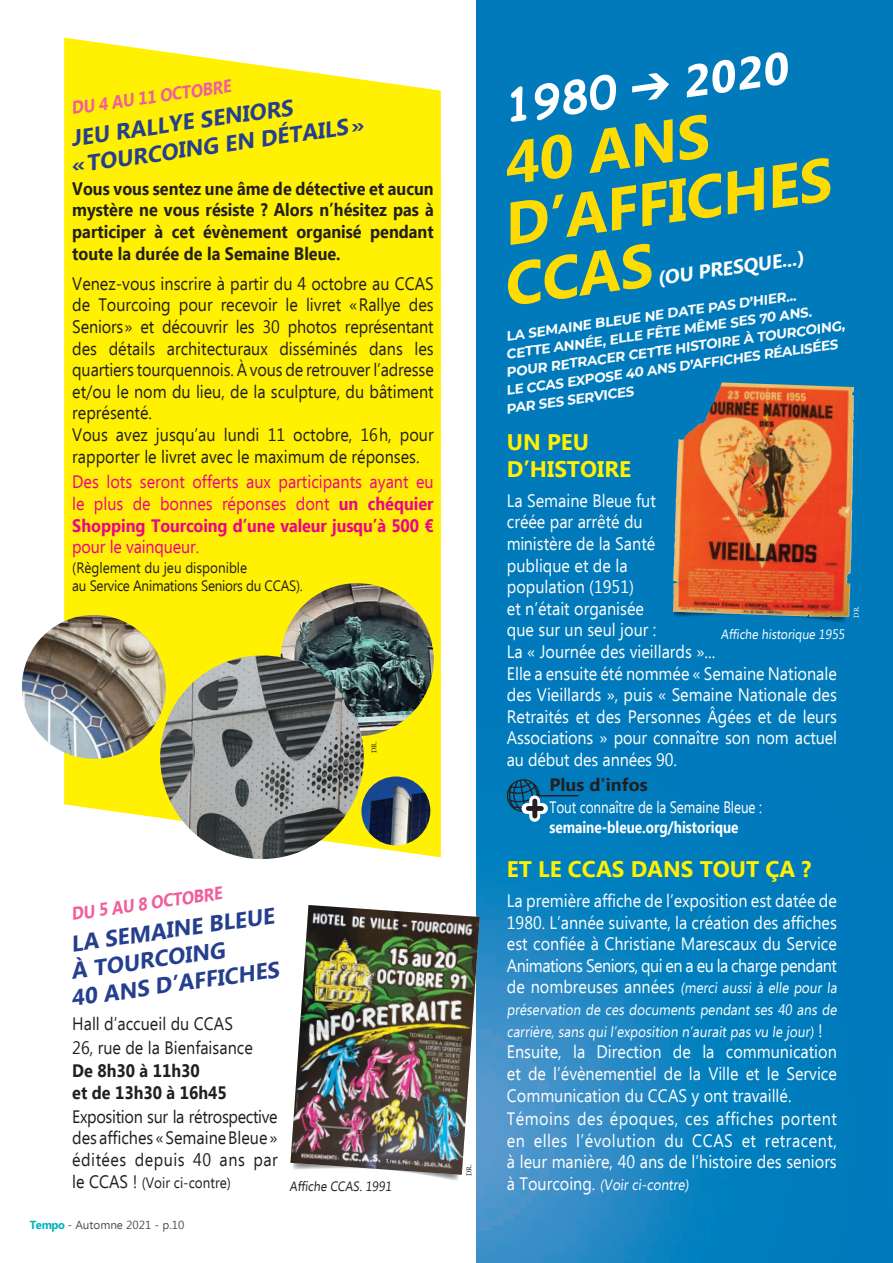
<style>
.page{position:relative;width:893px;height:1263px;background:#fff}
.page>*{position:absolute;margin:0;border:0;box-sizing:border-box;transform-origin:0 0}
.t1{font:700 60px/60px "Ebrima";color:#ffdc01}
.t2{font:700 44.85px "Comic Sans MS";color:#fff}
.t3{font:700 22.5px/27px "Ebrima";color:#253f8e}
.t4{font:700 22.5px/27px "Ebrima";color:#fff101}
.t5{font:700 19.5px "Ebrima";color:#fff}
.Dates{font:18px/21.6px "Ebrima";color:#fff;text-align:justify;scale:.9 1}
.Dates-2{font:18px/21.6px "Ebrima";color:#231f20;text-align:justify;scale:.9 1}
.Dates-3{font:700 18px/21.6px "Ebrima";color:#231f20;scale:.9 1}
.Dates-4{font:18px/21.6px "Ebrima";color:#ed028c;text-align:justify;scale:.9 1}
.Dates-5{font:700 18px "Ebrima";color:#f05e9c;scale:.9 1}
.Dates-6{font:700 18px "Ebrima";color:#231f20}
.Texte_breves{font:16.5px "Ebrima";letter-spacing:-.01em;color:#fff;scale:.82 1}
.Texte_breves-2{font:700 16.5px "Ebrima";color:#fff;scale:.82 1}
.Dates-7{font:15px/21.6px "Ebrima";color:#fff;text-align:justify;scale:.9 1}
.Dates-8{font:15px/18px "Ebrima";letter-spacing:-.02em;color:#231f20;scale:.9 1}
.Dates-9{font:15px "Ebrima";color:#231f20;scale:.9 1}
.Texte_Prog_Animation{font:700 13.5px "Montserrat";color:#fff}
.Dates-10{font:13.5px "Ebrima";color:#fff;scale:.9 1}
.Dates-11{font:13.5px "Ebrima";color:#231f20;scale:.9 1}
.t6{font:11.7px "Ebrima";color:#4e4f50}
.t7{font:7.5px "Minion Pro";color:#231f20}
.t8{font:7.5px "Minion Pro";color:#fff}
.s1{font-family:"Ebrima"}
.s2{font-weight:700}
.s3{font-size:18px}
.s4{font-weight:700;color:#00b3b8}
</style>
<div class="page">
<img style="left:476px;top:0;width:417px;height:1263px">
<svg style="left:64px;top:38px;width:377px;height:819px;background:#fef112"></svg>
<svg style="left:507px;top:779px;width:33px;height:33px"></svg>
<svg style="left:529px;top:801px;width:11px;height:15px"></svg>
<div style="left:527px;top:803px;width:15px;height:11px;background:#fff"></div>
<div style="left:532px;top:801px;width:5px;height:15px;background:#231f20"></div>
<div style="left:528px;top:806px;width:13px;height:5px;background:#231f20"></div>
<hr style="left:540px;top:795px;width:39px;height:1px;background:#231f20">
<img style="left:673px;top:448px;width:173px;height:176px">
<img style="left:694px;top:383px;width:27px;height:45px">
<img style="left:290px;top:905px;width:190px;height:270px">
<img style="left:281px;top:583px;width:153px;height:153px;border-radius:77px">
<img style="left:160px;top:655px;width:204px;height:204px;border-radius:102px">
<img style="left:22px;top:615px;width:144px;height:144px;border-radius:72px">
<img style="left:361px;top:776px;width:69px;height:69px;border-radius:34px">
<p class="t2" style="left:499px;top:74px;width:288px;rotate:-8deg">1980 ➔ <span class="s1">2020</span></p>
<p class="Dates-5" style="left:70px;top:95px;width:180px;rotate:-8deg">DU 4 AU 11 OCTOBRE</p>
<p class="t3" style="left:66px;top:126px;width:296px;rotate:-8deg">JEU RALLYE SENIORS «TOURCOING EN DÉTAILS»</p>
<p class="Dates-3" style="left:72px;top:179px;width:403px;text-align:justify">Vous vous sentez une âme de détective et aucun mystère ne vous résiste ? Alors n’hésitez pas à participer à cet évènement organisé pendant toute la durée de la Semaine Bleue.</p>
<p class="Dates-2" style="left:72px;top:274px;width:403px">Venez-vous inscrire à partir du 4 octobre au CCAS de Tourcoing pour recevoir le livret «Rallye des Seniors» et découvrir les 30 photos représentant des détails architecturaux disséminés dans les quartiers tourquennois. À vous de retrouver l’adresse et/ou le nom du lieu, de la sculpture, du bâtiment représenté.</p>
<p class="Dates-2" style="left:72px;top:425px;width:403px">Vous avez jusqu’au lundi 11 octobre, 16h, pour rapporter le livret avec le maximum de réponses.</p>
<p class="Dates-4" style="left:72px;top:472px;width:403px">Des lots seront offerts aux participants ayant eu le plus de bonnes réponses dont <span class="s2">un chéquier Shopping Tourcoing d’une valeur jusqu’à 500 € </span>pour le vainqueur.</p>
<p class="Dates-8" style="left:72px;top:560px;width:258px">(Règlement du jeu disponible<br>au Service Animations Seniors du CCAS).</p>
<p class="t1" style="left:482px;top:140px;width:340px;rotate:-8deg">40 ANS<br>D’AFFICHES<br>CCAS</p>
<p class="t5" style="left:655px;top:264px;width:149px;rotate:-8deg">(OU PRESQUE...)</p>
<p class="Texte_Prog_Animation" style="left:505px;top:326px;width:294px;rotate:-8deg">LA SEMAINE BLEUE NE DATE PAS D’HIER...</p>
<p class="Texte_Prog_Animation" style="left:505px;top:345px;width:310px;rotate:-8deg">CETTE ANNÉE, ELLE FÊTE MÊME SES 70 ANS.</p>
<p class="Texte_Prog_Animation" style="left:505px;top:363px;width:343px;rotate:-8deg">POUR RETRACER CETTE HISTOIRE À TOURCOING,</p>
<p class="Texte_Prog_Animation" style="left:505px;top:381px;width:336px;rotate:-8deg">LE CCAS EXPOSE 40 ANS D’AFFICHES RÉALISÉES</p>
<p class="Texte_Prog_Animation" style="left:505px;top:399px;width:130px;rotate:-8deg">PAR SES SERVICES</p>
<p class="t4" style="left:507px;top:429px;width:126px">UN PEU<br>D’HISTOIRE</p>
<p class="Dates" style="left:507px;top:491px;width:233px;text-align:left">La Semaine Bleue fut<br>créée par arrêté du<br>ministère de la Santé publique et de la<br>population (1951)<br>et n’était organisée<br>que sur un seul jour :<br>La « Journée des vieillards »...</p>
<p class="Dates" style="left:507px;top:663px;width:368px">Elle a ensuite été nommée « Semaine Nationale des Vieillards », puis « Semaine Nationale des Retraités et des Personnes Âgées et de leurs Associations » pour connaître son nom actuel au début des années 90.</p>
<p class="Dates-6" style="left:549px;top:771px;width:100px">Plus d'infos</p>
<p class="Texte_breves" style="left:549px;top:796px;width:261px">Tout connaître de la Semaine Bleue :</p>
<p class="Texte_breves-2" style="left:549px;top:815px;width:232px">semaine-bleue.org/historique</p>
<p class="t4" style="left:507px;top:857px;width:306px">ET LE CCAS DANS TOUT ÇA ?</p>
<p class="Dates" style="left:507px;top:891px;width:368px">La première affiche de l’exposition est datée de 1980. L’année suivante, la création des affiches est confiée à Christiane Marescaux du Service Animations Seniors, qui en a eu la charge pendant</p>
<p class="Dates-7" style="left:507px;top:978px;width:371px"><span class="s3">d e n o m b re u ses a n n ées</span> (merci aussi à elle pour la préservation de ces documents pendant ses 40 ans de carrière, sans qui l’exposition n’aurait pas vu le jour) <span class="s3">!</span></p>
<p class="Dates" style="left:507px;top:1042px;width:368px">Ensuite, la Direction de la communication et de l’évènementiel de la Ville et le Service Communication du CCAS y ont travaillé.</p>
<p class="Dates" style="left:507px;top:1109px;width:368px">Témoins des époques, ces affiches portent en elles l’évolution du CCAS et retracent, à leur manière, 40 ans de l’histoire des seniors</p>
<p class="Dates-10" style="left:721px;top:624px;width:142px">Affiche historique 1955</p>
<p class="t7" style="left:369px;top:753px;width:13px;rotate:-90deg">DR.</p>
<p class="Dates-5" style="left:70px;top:900px;width:170px;rotate:-8deg">DU 5 AU 8 OCTOBRE</p>
<p class="t3" style="left:66px;top:932px;width:210px;rotate:-8deg">LA SEMAINE BLEUE<br>À TOURCOING</p>
<p class="t3" style="left:69px;top:986px;width:211px;rotate:-8deg">40 ANS D’AFFICHES</p>
<p class="Dates-2" style="left:72px;top:1014px;width:180px">Hall d’accueil du CCAS</p>
<p class="Dates-2" style="left:72px;top:1038px;width:202px">26, rue de la Bienfaisance</p>
<p class="Dates-3" style="left:72px;top:1061px;width:173px">De 8h30 à 11h30<br>et de 13h30 à 16h45</p>
<p class="Dates-2" style="left:72px;top:1107px;width:230px">Exposition sur la rétrospective des affiches « Semaine Bleue » éditées depuis 40 ans par</p>
<p class="Dates-9" style="left:72px;top:1171px;width:178px"><span class="s3">le CCAS !</span> (Voir ci-contre)</p>
<p class="t7" style="left:464px;top:1176px;width:13px;rotate:-90deg">DR.</p>
<p class="Dates-11" style="left:289px;top:1176px;width:117px">Affiche CCAS. 1991</p>
<p class="Dates-7" style="left:507px;top:1175px;width:207px"><span class="s3">à To u rco i n g .</span> (Voir ci-contre)</p>
<p class="t8" style="left:851px;top:618px;width:13px;rotate:-90deg">DR.</p>
<p class="t6" style="left:30px;top:1216px;width:156px"><span class="s4">Tempo</span> - Automne 2021 - p.10</p>
</div>
